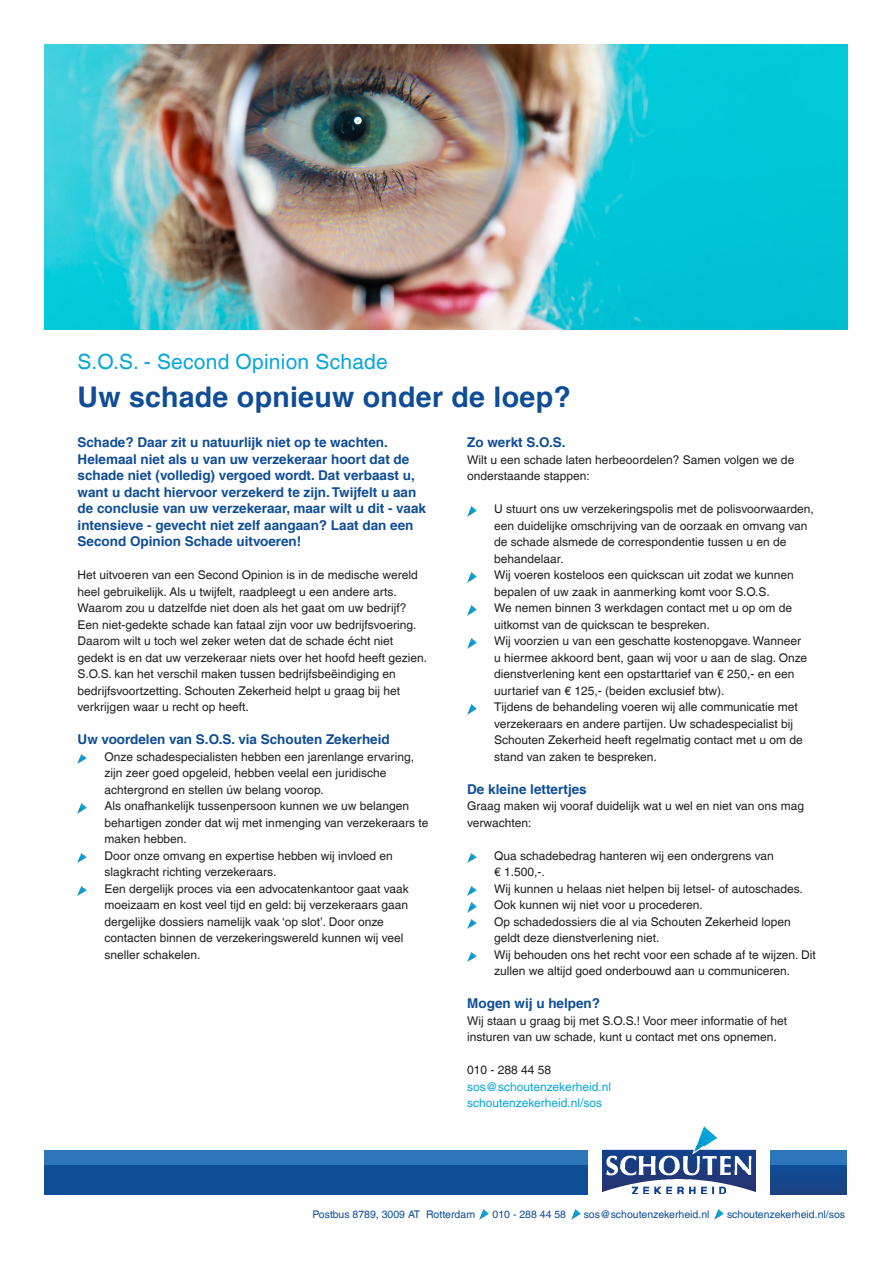
<style>
.page{position:relative;width:893px;height:1263px;background:#fff}
.page>*{position:absolute;margin:0;border:0;box-sizing:border-box;transform-origin:0 0}
.t1{font:700 28.5px "Helvetica LT Com";letter-spacing:.01em;color:#0f4d96}
.t2{font:21px "Helvetica LT Com";letter-spacing:.01em;color:#08a6d8}
.t3{font:700 13.5px/16.5px "Helvetica LT Com";color:#0f4d96}
.Bodytekst{font:12px/16.5px "Helvetica LT Com";color:#231f20}
.Bodytekst-2{font:12px "Helvetica LT Com";color:#08a6d8}
.t4{font:10.5px "Helvetica LT Com";color:#0f4d96}
</style>
<div class="page">
<svg style="left:78px;top:754px;width:9px;height:10px"></svg>
<svg style="left:78px;top:804px;width:9px;height:9px"></svg>
<svg style="left:78px;top:853px;width:9px;height:10px"></svg>
<svg style="left:78px;top:886px;width:9px;height:10px"></svg>
<svg style="left:467px;top:507px;width:9px;height:9px"></svg>
<svg style="left:467px;top:573px;width:9px;height:9px"></svg>
<svg style="left:467px;top:606px;width:9px;height:9px"></svg>
<svg style="left:467px;top:639px;width:9px;height:9px"></svg>
<svg style="left:467px;top:705px;width:9px;height:9px"></svg>
<svg style="left:467px;top:853px;width:9px;height:10px"></svg>
<svg style="left:467px;top:886px;width:9px;height:10px"></svg>
<svg style="left:467px;top:903px;width:9px;height:9px"></svg>
<svg style="left:467px;top:919px;width:9px;height:10px"></svg>
<svg style="left:467px;top:952px;width:9px;height:10px"></svg>
<div style="left:45px;top:1165px;width:543px;height:29px;background:#0f4d96"></div>
<div style="left:45px;top:1150px;width:543px;height:15px;background:#2e76bc"></div>
<div style="left:770px;top:1165px;width:76px;height:29px;background:#0f4d96"></div>
<div style="left:770px;top:1166px;width:76px;height:28px;background:#14478b"></div>
<img style="left:603px;top:1126px;width:152px;height:68px">
<img style="left:45px;top:45px;width:802px;height:285px">
<svg style="left:571px;top:1209px;width:10px;height:10px"></svg>
<div style="left:770px;top:1150px;width:76px;height:15px;background:#2e76bc"></div>
<svg style="left:479px;top:1209px;width:10px;height:11px"></svg>
<svg style="left:714px;top:1209px;width:10px;height:10px"></svg>
<p class="t2" style="left:78px;top:350px;width:312px">S.O.S. - Second Opinion Schade</p>
<p class="t1" style="left:78px;top:380px;width:495px">Uw schade opnieuw onder de loep?</p>
<p class="t3" style="left:78px;top:434px;width:350px">Schade? Daar zit u natuurlijk niet op te wachten.<br>Helemaal niet als u van uw verzekeraar hoort dat de schade niet (volledig) vergoed wordt. Dat verbaast u, want u dacht hiervoor verzekerd te zijn. Twijfelt u aan de conclusie van uw verzekeraar, maar wilt u dit - vaak intensieve - gevecht niet zelf aangaan? Laat dan een Second Opinion Schade uitvoeren!</p>
<p class="Bodytekst" style="left:78px;top:567px;width:351px">Het uitvoeren van een Second Opinion is in de medische wereld heel gebruikelijk. Als u twijfelt, raadpleegt u een andere arts.<br>Waarom zou u datzelfde niet doen als het gaat om uw bedrijf?<br>Een niet-gedekte schade kan fataal zijn voor uw bedrijfsvoering.<br>Daarom wilt u toch wel zeker weten dat de schade écht niet gedekt is en dat uw verzekeraar niets over het hoofd heeft gezien.<br>S.O.S. kan het verschil maken tussen bedrijfsbeëindiging en bedrijfsvoortzetting. Schouten Zekerheid helpt u graag bij het verkrijgen waar u recht op heeft.</p>
<p class="t3" style="left:78px;top:731px;width:314px">Uw voordelen van S.O.S. via Schouten Zekerheid</p>
<p class="Bodytekst" style="left:105px;top:748px;width:311px">Onze schadespecialisten hebben een jarenlange ervaring, zijn zeer goed opgeleid, hebben veelal een juridische achtergrond en stellen úw belang voorop.</p>
<p class="Bodytekst" style="left:105px;top:798px;width:325px">Als onafhankelijk tussenpersoon kunnen we uw belangen behartigen zonder dat wij met inmenging van verzekeraars te maken hebben.</p>
<p class="Bodytekst" style="left:105px;top:847px;width:290px">Door onze omvang en expertise hebben wij invloed en slagkracht richting verzekeraars.</p>
<p class="Bodytekst" style="left:105px;top:880px;width:306px">Een dergelijk proces via een advocatenkantoor gaat vaak moeizaam en kost veel tijd en geld: bij verzekeraars gaan dergelijke dossiers namelijk vaak ‘op slot’. Door onze contacten binnen de verzekeringswereld kunnen wij veel sneller schakelen.</p>
<p class="t3" style="left:467px;top:434px;width:100px">Zo werkt S.O.S.</p>
<p class="Bodytekst" style="left:467px;top:451px;width:329px">Wilt u een schade laten herbeoordelen? Samen volgen we de onderstaande stappen:</p>
<p class="Bodytekst" style="left:494px;top:501px;width:321px">U stuurt ons uw verzekeringspolis met de polisvoorwaarden, een duidelijke omschrijving van de oorzaak en omvang van de schade alsmede de correspondentie tussen u en de behandelaar.</p>
<p class="Bodytekst" style="left:494px;top:567px;width:301px">Wij voeren kosteloos een quickscan uit zodat we kunnen bepalen of uw zaak in aanmerking komt voor S.O.S.</p>
<p class="Bodytekst" style="left:494px;top:600px;width:299px">We nemen binnen 3 werkdagen contact met u op om de uitkomst van de quickscan te bespreken.</p>
<p class="Bodytekst" style="left:494px;top:633px;width:315px">Wij voorzien u van een geschatte kostenopgave. Wanneer u hiermee akkoord bent, gaan wij voor u aan de slag. Onze dienstverlening kent een opstarttarief van € 250,- en een uurtarief van € 125,- (beiden exclusief btw).</p>
<p class="Bodytekst" style="left:494px;top:699px;width:310px">Tijdens de behandeling voeren wij alle communicatie met verzekeraars en andere partijen. Uw schadespecialist bij Schouten Zekerheid heeft regelmatig contact met u om de stand van zaken te bespreken.</p>
<p class="t3" style="left:467px;top:781px;width:121px">De kleine lettertjes</p>
<p class="Bodytekst" style="left:467px;top:798px;width:338px">Graag maken wij vooraf duidelijk wat u wel en niet van ons mag</p>
<p class="Bodytekst" style="left:467px;top:814px;width:66px">verwachten:</p>
<p class="Bodytekst" style="left:494px;top:847px;width:281px">Qua schadebedrag hanteren wij een ondergrens van € 1.500,-.</p>
<p class="Bodytekst" style="left:494px;top:880px;width:310px">Wij kunnen u helaas niet helpen bij letsel- of autoschades.</p>
<p class="Bodytekst" style="left:494px;top:897px;width:210px">Ook kunnen wij niet voor u procederen.</p>
<p class="Bodytekst" style="left:494px;top:913px;width:298px">Op schadedossiers die al via Schouten Zekerheid lopen geldt deze dienstverlening niet.</p>
<p class="Bodytekst" style="left:494px;top:946px;width:323px">Wij behouden ons het recht voor een schade af te wijzen. Dit zullen we altijd goed onderbouwd aan u communiceren.</p>
<p class="t3" style="left:467px;top:995px;width:134px">Mogen wij u helpen?</p>
<p class="Bodytekst" style="left:467px;top:1012px;width:321px">Wij staan u graag bij met S.O.S.! Voor meer informatie of het insturen van uw schade, kunt u contact met ons opnemen.</p>
<p class="Bodytekst" style="left:467px;top:1062px;width:86px">010 - 288 44 58</p>
<p class="Bodytekst-2" style="left:467px;top:1080px;width:145px">sos@schoutenzekerheid.nl</p>
<p class="Bodytekst-2" style="left:467px;top:1096px;width:136px">schoutenzekerheid.nl/sos</p>
<p class="t4" style="left:312px;top:1209px;width:164px">Postbus 8789, 3009 AT Rotterdam</p>
<p class="t4" style="left:493px;top:1209px;width:75px">010 - 288 44 58</p>
<p class="t4" style="left:584px;top:1209px;width:127px">sos@schoutenzekerheid.nl</p>
<p class="t4" style="left:727px;top:1209px;width:120px">schoutenzekerheid.nl/sos</p>
</div>
